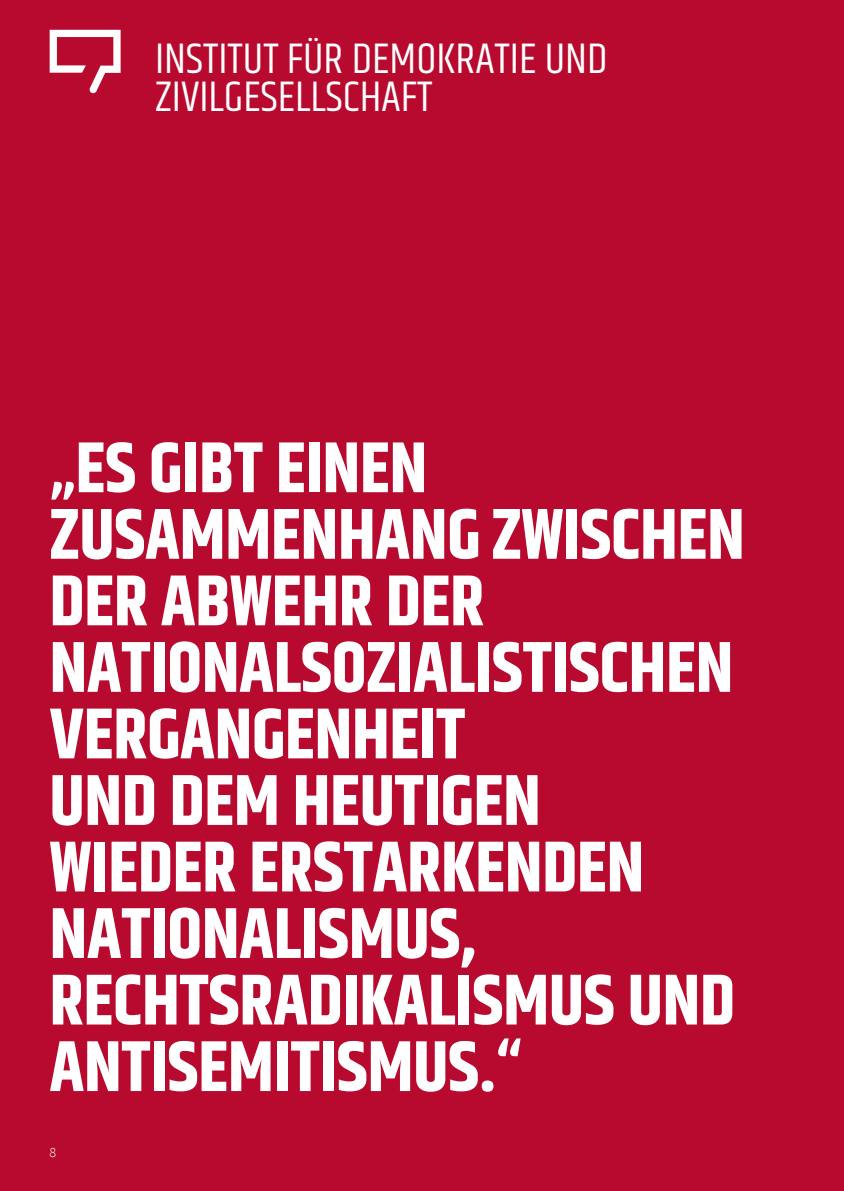
<style>
.page{position:relative;width:844px;height:1191px;background:#fff}
.page>*{position:absolute;margin:0;border:0;box-sizing:border-box;transform-origin:0 0}
.t1{font:700 71.75px/66.5px "Khand";color:#fff}
.t2{font:43.75px/38.5px "Khand";color:#fff}
.t3{font:300 14px "Source Sans Pro";color:#fff}
</style>
<div class="page">
<div style="left:0;top:0;width:843px;height:1191px;background:#b8092e"></div>
<svg style="left:50px;top:30px;width:71px;height:64px"></svg>
<p class="t2" style="left:155px;top:42px;width:453px">INSTITUT FÜR DEMOKRATIE UND<br>ZIVILGESELLSCHAFT</p>
<p class="t1" style="left:50px;top:438px;width:696px">„ES GIBT EINEN<br>ZUSAMMENHANG ZWISCHEN<br>DER ABWEHR DER<br>NATIONALSOZIALISTISCHEN<br>VERGANGENHEIT<br>UND DEM HEUTIGEN<br>WIEDER ERSTARKENDEN<br>NATIONALISMUS,<br>RECHTSRADIKALISMUS UND<br>ANTISEMITISMUS.“</p>
<p class="t3" style="left:50px;top:1143px;width:8px">8</p>
</div>
